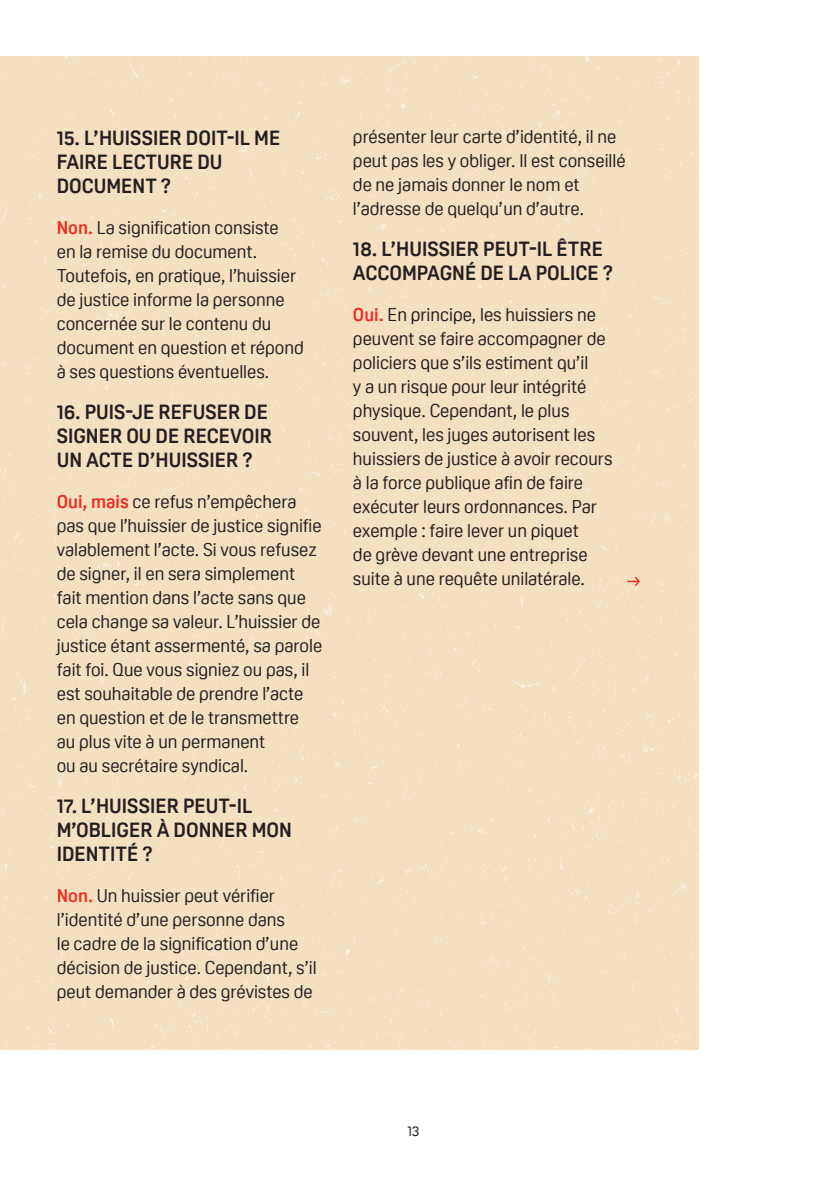
<style>
.page{position:relative;width:840px;height:1191px;background:#fff}
.page>*{position:absolute;margin:0;border:0;box-sizing:border-box;transform-origin:0 0}
.t1{font:700 20px/24px "Oscine";color:#231f20}
.t2{font:18px/24px "Oscine";color:#231f20}
.t3{font:18px "New Frank";color:#ee2e22}
.t4{font:14px "Oscine";color:#231f20}
.s1{font-weight:700;color:#ee2e22}
</style>
<div class="page">
<div style="left:0;top:199px;width:697px;height:850px;background:#f4dfbf"></div>
<div style="left:0;top:57px;width:697px;height:142px;background:#f4dfbf"></div>
<p class="t1" style="left:57px;top:126px;width:225px">15. L’HUISSIER DOIT-IL ME<br>FAIRE LECTURE DU<br>DOCUMENT ?</p>
<p class="t2" style="left:57px;top:215px;width:248px"><span class="s1">Non.</span> La signification consiste<br>en la remise du document.<br>Toutefois, en pratique, l’huissier de justice informe la personne concernée sur le contenu du document en question et répond à ses questions éventuelles.</p>
<p class="t1" style="left:57px;top:400px;width:217px">16. PUIS-JE REFUSER DE<br>SIGNER OU DE RECEVOIR<br>UN ACTE D’HUISSIER ?</p>
<p class="t2" style="left:57px;top:489px;width:267px"><span class="s1">Oui, mais</span> ce refus n’empêchera pas que l’huissier de justice signifie valablement l’acte. Si vous refusez de signer, il en sera simplement fait mention dans l’acte sans que cela change sa valeur. L’huissier de justice étant assermenté, sa parole fait foi. Que vous signiez ou pas, il est souhaitable de prendre l’acte en question et de le transmettre au plus vite à un permanent<br>ou au secrétaire syndical.</p>
<p class="t1" style="left:57px;top:794px;width:237px">17. L’HUISSIER PEUT-IL<br>M’OBLIGER À DONNER MON<br>IDENTITÉ ?</p>
<p class="t2" style="left:57px;top:883px;width:261px"><span class="s1">Non.</span> Un huissier peut vérifier l’identité d’une personne dans<br>le cadre de la signification d’une décision de justice. Cependant, s’il peut demander à des grévistes de</p>
<p class="t2" style="left:353px;top:125px;width:274px">présenter leur carte d’identité, il ne peut pas les y obliger. Il est conseillé de ne jamais donner le nom et l’adresse de quelqu’un d’autre.</p>
<p class="t1" style="left:353px;top:237px;width:262px">18. L’HUISSIER PEUT-IL ÊTRE<br>ACCOMPAGNÉ DE LA POLICE ?</p>
<p class="t2" style="left:353px;top:303px;width:261px"><span class="s1">Oui.</span> En principe, les huissiers ne peuvent se faire accompagner de policiers que s’ils estiment qu’il<br>y a un risque pour leur intégrité physique. Cependant, le plus souvent, les juges autorisent les huissiers de justice à avoir recours à la force publique afin de faire exécuter leurs ordonnances. Par exemple : faire lever un piquet<br>de grève devant une entreprise suite à une requête unilatérale.</p>
<p class="t3" style="left:626px;top:569px;width:16px">→</p>
<p class="t4" style="left:407px;top:1123px;width:13px">13</p>
</div>
